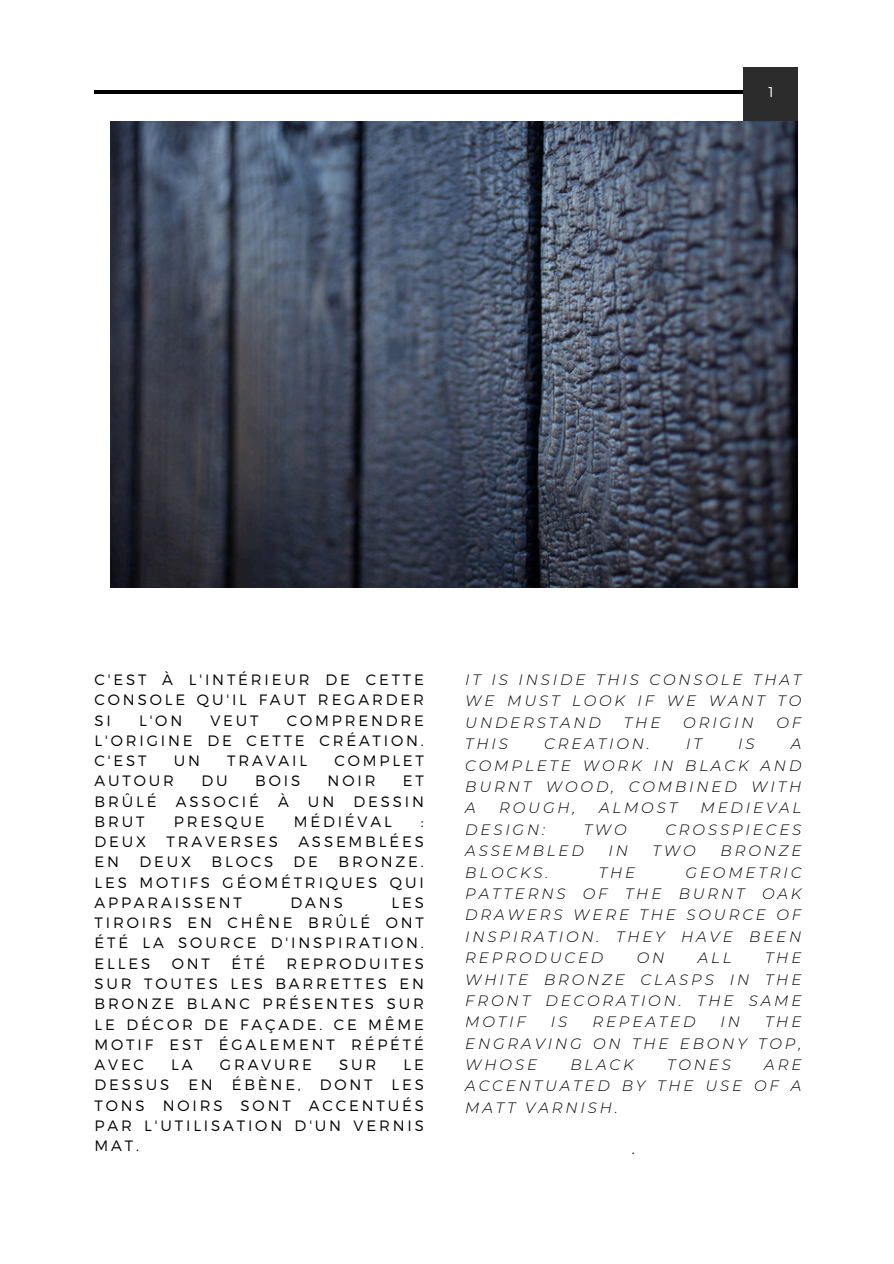
<style>
.page{position:relative;width:894px;height:1264px;background:#fff}
.page>*{position:absolute;margin:0;border:0;box-sizing:border-box;transform-origin:0 0}
.t1{font:300 15px/20.2px "Montserrat";letter-spacing:.19em;color:#000;text-align:justify}
.t2{font:italic 300 15px/21.3px "Montserrat";letter-spacing:.19em;color:#000;text-align:justify}
.t3{font:300 14.25px "Montserrat";color:#fff}
</style>
<div class="page">
<hr style="left:94px;top:90px;width:702px;height:3px;background:#000">
<div style="left:742px;top:68px;width:54px;height:53px;background:#2b2c2b"></div>
<img style="left:110px;top:122px;width:687px;height:465px">
<p class="t3" style="left:768px;top:82px;width:7px">1</p>
<h1 class="t1" style="left:94px;top:669px;width:331px">C'EST À L'INTÉRIEUR DE CETTE CONSOLE QU'IL FAUT REGARDER SI</h1>
<h1 class="t1" style="left:94px;top:709px;width:331px;text-indent:192px">COMPRENDRE L'ORIGINE DE CETTE CRÉATION.<br>C'EST</h1>
<h1 class="t1" style="left:139px;top:709px;width:45px">L'ON</h1>
<h1 class="t1" style="left:210px;top:709px;width:50px">VEUT</h1>
<h1 class="t1" style="left:174px;top:750px;width:28px">UN</h1>
<h1 class="t1" style="left:227px;top:750px;width:81px">TRAVAIL</h1>
<h1 class="t1" style="left:334px;top:750px;width:91px">COMPLET</h1>
<h1 class="t1" style="left:94px;top:770px;width:81px">AUTOUR</h1>
<h1 class="t1" style="left:201px;top:770px;width:28px">DU</h1>
<h1 class="t1" style="left:255px;top:770px;width:47px">BOIS</h1>
<h1 class="t1" style="left:327px;top:770px;width:49px">NOIR</h1>
<h1 class="t1" style="left:403px;top:770px;width:22px">ET</h1>
<h1 class="t1" style="left:94px;top:790px;width:64px">BRÛLÉ</h1>
<h1 class="t1" style="left:176px;top:790px;width:85px">ASSOCIÉ</h1>
<h1 class="t1" style="left:278px;top:790px;width:12px">À</h1>
<h1 class="t1" style="left:308px;top:790px;width:28px">UN</h1>
<h1 class="t1" style="left:353px;top:790px;width:72px">DESSIN</h1>
<h1 class="t1" style="left:94px;top:810px;width:52px">BRUT</h1>
<h1 class="t1" style="left:174px;top:810px;width:92px">PRESQUE</h1>
<h1 class="t1" style="left:293px;top:810px;width:99px">MÉDIÉVAL</h1>
<h1 class="t1" style="left:421px;top:810px;width:4px">:</h1>
<h1 class="t1" style="left:94px;top:831px;width:53px">DEUX</h1>
<h1 class="t1" style="left:166px;top:831px;width:113px">TRAVERSES</h1>
<h1 class="t1" style="left:298px;top:831px;width:127px">ASSEMBLÉES</h1>
<h1 class="t1" style="left:94px;top:851px;width:26px">EN</h1>
<h1 class="t1" style="left:139px;top:851px;width:53px">DEUX</h1>
<h1 class="t1" style="left:211px;top:851px;width:63px">BLOCS</h1>
<h1 class="t1" style="left:293px;top:851px;width:26px">DE</h1>
<h1 class="t1" style="left:94px;top:851px;width:331px;text-indent:244px">BRONZE.<br>LES MOTIFS GÉOMÉTRIQUES QUI APPARAISSENT</h1>
<h1 class="t1" style="left:94px;top:891px;width:331px;text-indent:297px">LES TIROIRS EN CHÊNE BRÛLÉ ONT ÉTÉ LA SOURCE D'INSPIRATION.<br>ELLES</h1>
<h1 class="t1" style="left:290px;top:891px;width:54px">DANS</h1>
<h1 class="t1" style="left:172px;top:952px;width:40px">ONT</h1>
<h1 class="t1" style="left:231px;top:952px;width:35px">ÉTÉ</h1>
<h1 class="t1" style="left:94px;top:952px;width:331px;text-indent:192px">REPRODUITES SUR TOUTES LES BARRETTES EN BRONZE BLANC PRÉSENTES SUR LE DÉCOR DE FAÇADE. CE MÊME MOTIF EST ÉGALEMENT RÉPÉTÉ AVEC</h1>
<h1 class="t1" style="left:171px;top:1053px;width:23px">LA</h1>
<h1 class="t1" style="left:220px;top:1053px;width:94px">GRAVURE</h1>
<h1 class="t1" style="left:339px;top:1053px;width:39px">SUR</h1>
<h1 class="t1" style="left:403px;top:1053px;width:22px">LE</h1>
<h1 class="t1" style="left:94px;top:1074px;width:76px">DESSUS</h1>
<h1 class="t1" style="left:188px;top:1074px;width:26px">EN</h1>
<h1 class="t1" style="left:232px;top:1074px;width:71px">ÉBÈNE,</h1>
<h1 class="t1" style="left:320px;top:1074px;width:54px">DONT</h1>
<h1 class="t1" style="left:94px;top:1074px;width:331px;text-indent:297px">LES TONS NOIRS SONT ACCENTUÉS PAR L'UTILISATION D'UN VERNIS MAT.</h1>
<p class="t2" style="left:465px;top:669px;width:337px">IT IS INSIDE THIS CONSOLE THAT WE MUST LOOK IF WE WANT TO UNDERSTAND</p>
<p class="t2" style="left:623px;top:711px;width:38px">THE</p>
<p class="t2" style="left:683px;top:711px;width:72px">ORIGIN</p>
<p class="t2" style="left:776px;top:711px;width:26px">OF</p>
<p class="t2" style="left:465px;top:733px;width:44px">THIS</p>
<p class="t2" style="left:544px;top:733px;width:107px">CREATION.</p>
<p class="t2" style="left:686px;top:733px;width:17px">IT</p>
<p class="t2" style="left:738px;top:733px;width:18px">IS</p>
<p class="t2" style="left:465px;top:733px;width:337px;text-indent:325px">A COMPLETE WORK IN BLACK AND BURNT WOOD, COMBINED WITH A</p>
<p class="t2" style="left:499px;top:797px;width:78px">ROUGH,</p>
<p class="t2" style="left:599px;top:797px;width:80px">ALMOST</p>
<p class="t2" style="left:700px;top:797px;width:102px">MEDIEVAL</p>
<p class="t2" style="left:465px;top:818px;width:81px">DESIGN:</p>
<p class="t2" style="left:583px;top:818px;width:45px">TWO</p>
<p class="t2" style="left:665px;top:818px;width:137px">CROSSPIECES</p>
<p class="t2" style="left:465px;top:840px;width:120px">ASSEMBLED</p>
<p class="t2" style="left:608px;top:840px;width:21px">IN</p>
<p class="t2" style="left:652px;top:840px;width:45px">TWO</p>
<p class="t2" style="left:720px;top:840px;width:82px">BRONZE</p>
<p class="t2" style="left:465px;top:861px;width:85px">BLOCKS.</p>
<p class="t2" style="left:598px;top:861px;width:38px">THE</p>
<p class="t2" style="left:465px;top:861px;width:337px;text-indent:220px">GEOMETRIC PATTERNS OF THE BURNT OAK DRAWERS WERE THE SOURCE OF INSPIRATION. THEY HAVE BEEN REPRODUCED</p>
<p class="t2" style="left:636px;top:947px;width:29px">ON</p>
<p class="t2" style="left:697px;top:947px;width:35px">ALL</p>
<p class="t2" style="left:465px;top:947px;width:337px;text-indent:300px">THE WHITE BRONZE CLASPS IN THE FRONT DECORATION. THE SAME MOTIF</p>
<p class="t2" style="left:550px;top:1011px;width:18px">IS</p>
<p class="t2" style="left:592px;top:1011px;width:104px">REPEATED</p>
<p class="t2" style="left:720px;top:1011px;width:21px">IN</p>
<p class="t2" style="left:465px;top:1011px;width:337px;text-indent:300px">THE ENGRAVING ON THE EBONY TOP, WHOSE</p>
<p class="t2" style="left:570px;top:1053px;width:65px">BLACK</p>
<p class="t2" style="left:667px;top:1053px;width:65px">TONES</p>
<p class="t2" style="left:465px;top:1053px;width:337px;text-indent:299px">ARE ACCENTUATED BY THE USE OF A MATT VARNISH.</p>
<p class="t1" style="left:631px;top:1138px;width:4px">.</p>
</div>
